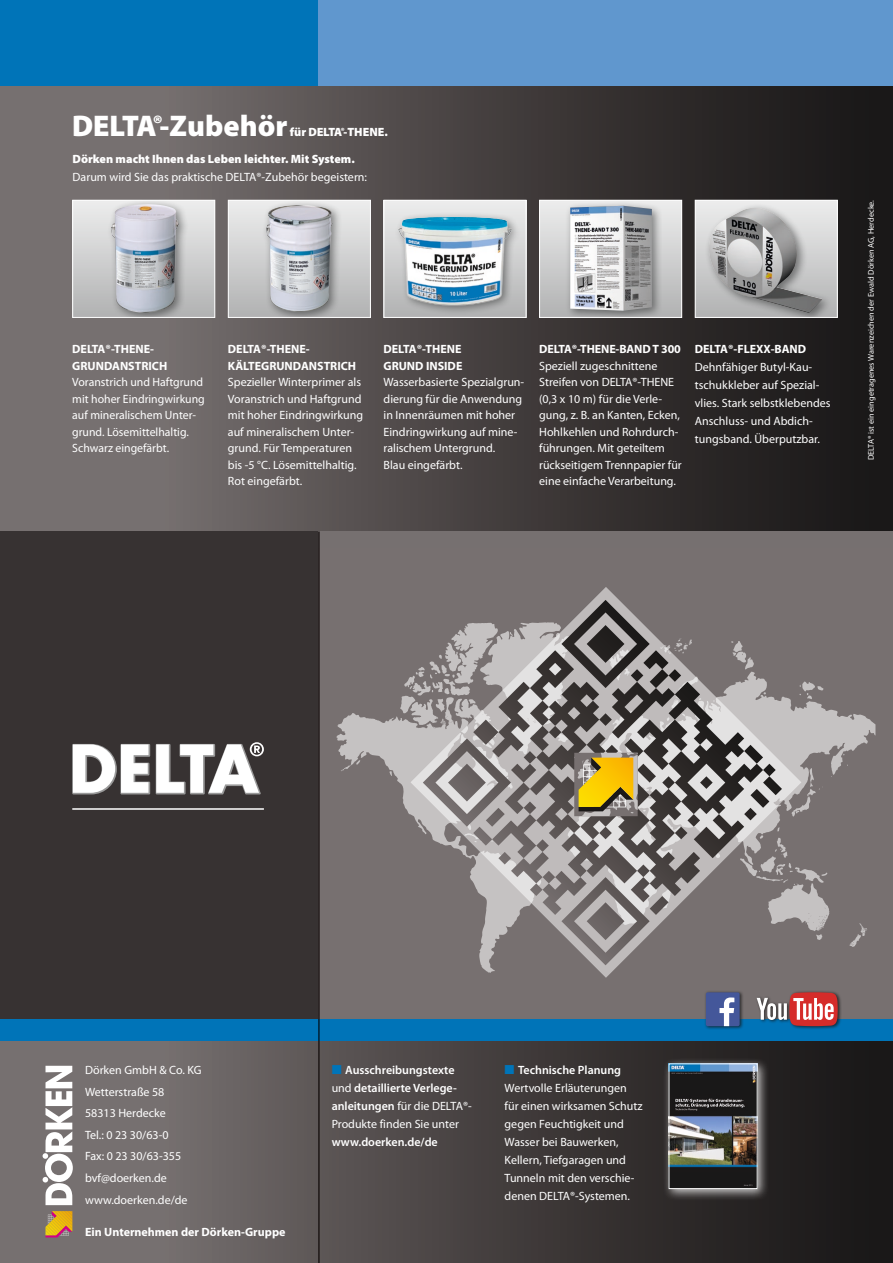
<style>
.page{position:relative;width:893px;height:1263px;background:#fff}
.page>*{position:absolute;margin:0;border:0;box-sizing:border-box;transform-origin:0 0}
.t1{font:900 30px "Delta Myriad Pro";letter-spacing:-.035em;color:#fff}
.t2{font:12px/16.5px "Myriad Pro Doerken";color:#fff}
.t3{font:700 12px/16.5px "Myriad Pro Doerken";color:#fff}
.t4{font:600 12px/18px "Myriad Pro Doerken";color:#fff}
.t5{font:900 12px "Myriad Pro Doerken";color:#fff}
.t6{font:8.25px "Myriad Pro Doerken";color:#fff}
.s1{font-family:"Myriad Pro Doerken"}
.s2{font-family:"Delta Myriad Pro"}
.s3{color:#0074b8}
.s4{font-weight:400}
.s5{font-weight:600;color:#0074b8}
.s6{font-weight:600}
</style>
<div class="page">
<div style="left:0;top:0;width:893px;height:1263px;background:linear-gradient(to right,#827b7b,#151212)"></div>
<div style="left:0;top:531px;width:319px;height:510px;background:#373232"></div>
<div style="left:319px;top:531px;width:574px;height:510px;background:#767070"></div>
<svg style="left:801px;top:688px;width:74px;height:89px"></svg>
<svg style="left:336px;top:713px;width:64px;height:70px;fill:#c5c2c2"></svg>
<svg style="left:801px;top:768px;width:22px;height:44px"></svg>
<svg style="left:801px;top:681px;width:22px;height:18px"></svg>
<svg style="left:355px;top:760px;width:5px;height:5px"></svg>
<svg style="left:801px;top:869px;width:29px;height:71px"></svg>
<svg style="left:849px;top:923px;width:18px;height:24px"></svg>
<svg style="left:414px;top:587px;width:387px;height:391px"></svg>
<svg style="left:72px;top:744px;width:78px;height:50px"></svg>
<svg style="left:156px;top:742px;width:108px;height:52px"></svg>
<hr style="left:72px;top:808px;width:192px;height:2px;background:#fff">
<div style="left:0;top:1019px;width:893px;height:22px;background:#0074b8"></div>
<div style="left:755px;top:990px;width:87px;height:40px;background:#151616;opacity:.75"></div>
<svg style="left:757px;top:992px;width:81px;height:34px"></svg>
<div style="left:704px;top:991px;width:40px;height:39px;background:#151616;opacity:.75"></div>
<div style="left:706px;top:992px;width:34px;height:34px;background:#44579a;border-radius:2px"></div>
<svg style="left:719px;top:997px;width:15px;height:29px"></svg>
<hr style="left:318px;top:531px;width:2px;height:732px;background:#1a1818">
<div style="left:0;top:0;width:319px;height:85px;background:#0074b8"></div>
<div style="left:319px;top:0;width:574px;height:85px;background:#6097ce"></div>
<svg style="left:43px;top:1066px;width:30px;height:139px"></svg>
<svg style="left:46px;top:1211px;width:26px;height:26px"></svg>
<svg style="left:492px;top:600px;width:271px;height:315px"></svg>
<svg style="left:400px;top:622px;width:246px;height:194px"></svg>
<div style="left:663px;top:1057px;width:106px;height:144px;background:#fff;opacity:.75"></div>
<img style="left:671px;top:1065px;width:84px;height:122px">
<div style="left:669px;top:1063px;width:88px;height:126px;border:1px solid #fff"></div>
<div style="left:73px;top:200px;width:142px;height:117px;background:linear-gradient(to bottom,#edeeee,#b1b2b3)"></div>
<div style="left:106px;top:200px;width:83px;height:118px;background:#151616;opacity:.49"></div>
<img style="left:111px;top:204px;width:68px;height:109px">
<div style="left:72px;top:200px;width:143px;height:118px;border:1px solid #fff"></div>
<div style="left:228px;top:200px;width:142px;height:117px;background:linear-gradient(to bottom,#edeeee,#b1b2b3)"></div>
<div style="left:261px;top:200px;width:82px;height:118px;background:#151616;opacity:.49"></div>
<img style="left:266px;top:205px;width:66px;height:107px">
<div style="left:228px;top:200px;width:143px;height:118px;border:1px solid #fff"></div>
<div style="left:384px;top:200px;width:142px;height:117px;background:linear-gradient(to bottom,#edeeee,#b1b2b3)"></div>
<div style="left:394px;top:212px;width:128px;height:103px;background:#151616;opacity:.49"></div>
<img style="left:393px;top:214px;width:125px;height:94px">
<div style="left:384px;top:200px;width:142px;height:118px;border:1px solid #fff"></div>
<div style="left:540px;top:200px;width:142px;height:117px;background:linear-gradient(to bottom,#edeeee,#b1b2b3)"></div>
<div style="left:565px;top:201px;width:98px;height:117px;background:#151616;opacity:.49"></div>
<img style="left:570px;top:206px;width:82px;height:105px">
<div style="left:539px;top:200px;width:143px;height:118px;border:1px solid #fff"></div>
<div style="left:695px;top:200px;width:142px;height:117px;background:linear-gradient(to bottom,#edeeee,#b1b2b3)"></div>
<div style="left:704px;top:203px;width:128px;height:115px;background:#151616;opacity:.49"></div>
<img style="left:709px;top:208px;width:113px;height:105px">
<div style="left:695px;top:200px;width:143px;height:118px;border:1px solid #fff"></div>
<h1 class="t1" style="left:72px;top:105px;width:217px">DELTA®-Z<span class="s1">ubehör</span></h1>
<p class="t5" style="left:290px;top:124px;width:99px">für <span class="s2">DELTA®-</span>THENE.</p>
<p class="t5" style="left:73px;top:151px;width:284px">Dörken macht Ihnen das Leben leichter. Mit System.</p>
<p class="t2" style="left:73px;top:168px;width:296px">Darum wird Sie das praktische DELTA®-Zubehör begeistern:</p>
<p class="t3" style="left:72px;top:341px;width:97px">DELTA®-THENE-<br>GRUNDANSTRICH</p>
<p class="t2" style="left:72px;top:374px;width:134px">Voranstrich und Haftgrund mit hoher Eindringwirkung auf mineralischem Unter&shy;grund. Lösemittelhaltig.<br>Schwarz eingefärbt.</p>
<p class="t3" style="left:228px;top:341px;width:130px">DELTA®-THENE-<br>KÄLTEGRUNDANSTRICH</p>
<p class="t2" style="left:228px;top:374px;width:137px">Spezieller Winterprimer als<br>Voranstrich und Haftgrund mit hoher Eindringwirkung auf mineralischem Unter&shy;grund. Für Temperaturen bis -5 °C. Lösemittelhaltig.<br>Rot eingefärbt.</p>
<p class="t3" style="left:384px;top:341px;width:80px">DELTA®-THENE<br>GRUND INSIDE</p>
<p class="t2" style="left:384px;top:374px;width:142px">Wasserbasierte Spezialgrun&shy;dierung für die Anwendung in Innenräumen mit hoher<br>Eindringwirkung auf mine&shy;ralischem Untergrund.<br>Blau eingefärbt.</p>
<p class="t3" style="left:539px;top:341px;width:143px">DELTA®-THENE-BAND T 300</p>
<p class="t2" style="left:539px;top:357px;width:144px">Speziell zugeschnittene<br>Streifen von DELTA®-THENE (0,3 x 10 m) für die Verle&shy;gung, z. B. an Kanten, Ecken,<br>Hohlkehlen und Rohrdurch&shy;führungen. Mit geteiltem rückseitigem Trennpapier für eine einfache Verarbeitung.</p>
<p class="t3" style="left:695px;top:341px;width:113px">DELTA®-FLEXX-BAND</p>
<p class="t2" style="left:695px;top:358px;width:137px;line-height:18px">Dehnfähiger Butyl-Kau&shy;tschukkleber auf Spezial&shy;vlies. Stark selbstklebendes<br>Anschluss- und Abdich&shy;tungsband. Überputzbar.</p>
<p class="t6" style="left:866px;top:460px;width:262px;rotate:-90deg">DELTA® ist ein eingetragenes Warenzeichen der Ewald Dörken AG, Herdecke.</p>
<p class="t2" style="left:85px;top:1059px;width:118px;line-height:21.6px">Dörken GmbH &amp; Co. KG<br>Wetterstraße 58<br>58313 Herdecke<br>Tel.: 0 23 30/63-0<br>Fax: 0 23 30/63-355 bvf@doerken.de www.doerken.de/de</p>
<p class="t3" style="left:85px;top:1223px;width:202px">Ein Unternehmen der Dörken-Gruppe</p>
<p class="t4" style="left:332px;top:1060px;width:142px"><span class="s3">■</span> Ausschreibungstexte <span class="s4">und</span> detaillierte Verlege&shy;anleitungen <span class="s4">für die DELTA®-<br>Produkte finden Sie unter</span></p>
<p class="t4" style="left:332px;top:1132px;width:108px">www.doerken.de/de</p>
<p class="t2" style="left:505px;top:1061px;width:140px;line-height:18px"><span class="s5">■</span> <span class="s6">Technische Planung<br></span>Wertvolle Erläuterungen für einen wirksamen Schutz gegen Feuchtigkeit und<br>Wasser bei Bauwerken,<br>Kellern, Tiefgaragen und<br>Tunneln mit den verschie&shy;denen DELTA®-Systemen.</p>
</div>
